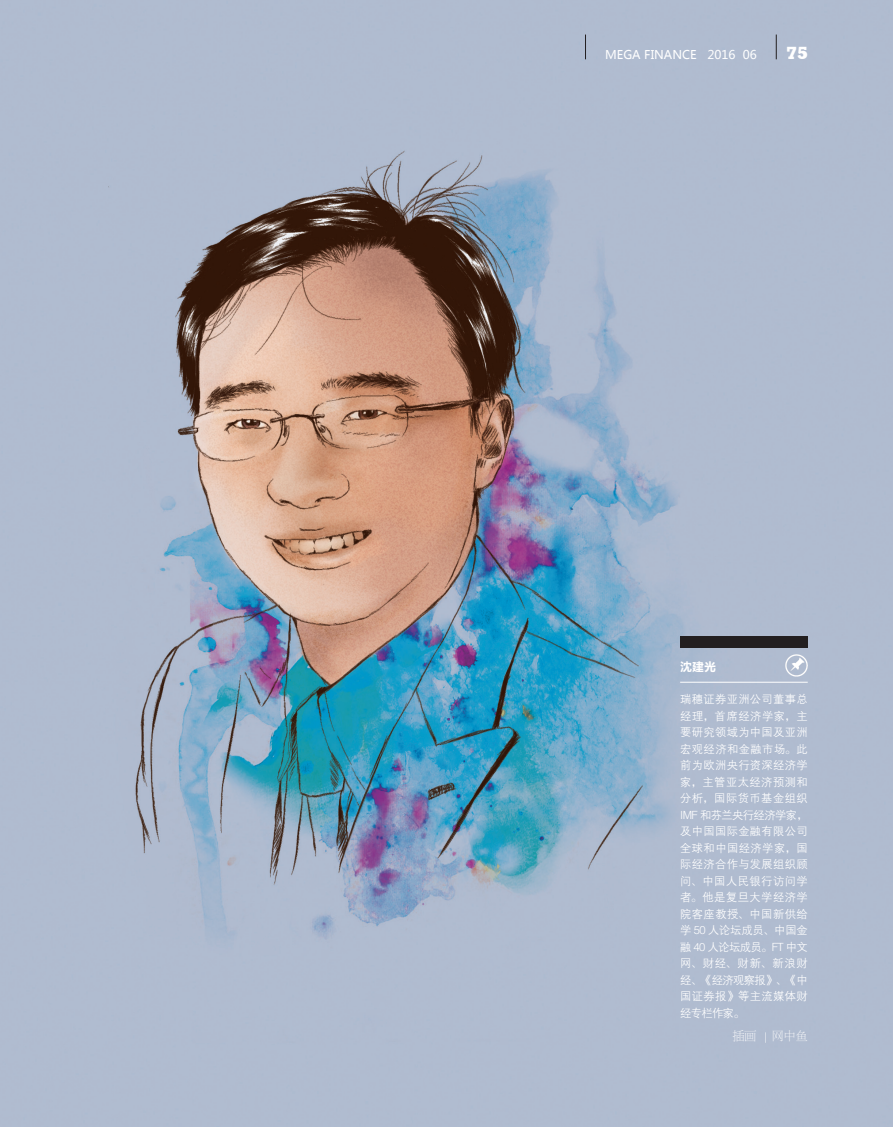
<style>
.page{position:relative;width:893px;height:1127px;background:#fff}
.page>*{position:absolute;margin:0;border:0;box-sizing:border-box;transform-origin:0 0}
.t1{font:800 16.95px "Stymie BT";color:#fff}
.t2{font:12px "Microsoft Ya Hei";color:#fff}
.提文{font:12px "FZBSJW GB1 0";color:#fff}
.t3{font:12px "FZLTCHJW GB1 0";color:#fff}
.t4{font:11.25px/16.5px "FZZDXJW GB1 0";letter-spacing:-.015em;color:#fff;text-align:justify}
</style>
<div class="page">
<img style="left:0;top:0;width:893px;height:1127px">
<hr style="left:680px;top:682px;width:128px;height:1px;background:#fff">
<div style="left:680px;top:637px;width:128px;height:11px;background:#231f20"></div>
<img style="left:785px;top:654px;width:23px;height:23px">
<svg style="left:585px;top:35px;width:1px;height:24px"></svg>
<svg style="left:776px;top:35px;width:1px;height:24px"></svg>
<p class="t2" style="left:605px;top:47px;width:153px">MEGA FINANCE 2016 06</p>
<p class="t1" style="left:786px;top:43px;width:23px">75</p>
<p class="t3" style="left:680px;top:660px;width:37px">沈建光</p>
<p class="t4" style="left:680px;top:691px;width:129px">瑞穗证券亚洲公司董事总经理，首席经济学家，主要研究领域为中国及亚洲宏观经济和金融市场。此前为欧洲央行资深经济学家，主管亚太经济预测和分析，国际货币基金组织IMF 和芬兰央行经济学家，及中国国际金融有限公司全球和中国经济学家，国际经济合作与发展组织顾问、中国人民银行访问学者。他是复旦大学经济学院客座教授、中国新供给学 50 人论坛成员、中国金融 40 人论坛成员。FT 中文网、财经、财新、新浪财经、《经济观察报》、《中国证券报》等主流媒体财经专栏作家。</p>
<p class="提文" style="left:732px;top:1030px;width:77px">插画 ｜网中鱼</p>
</div>
